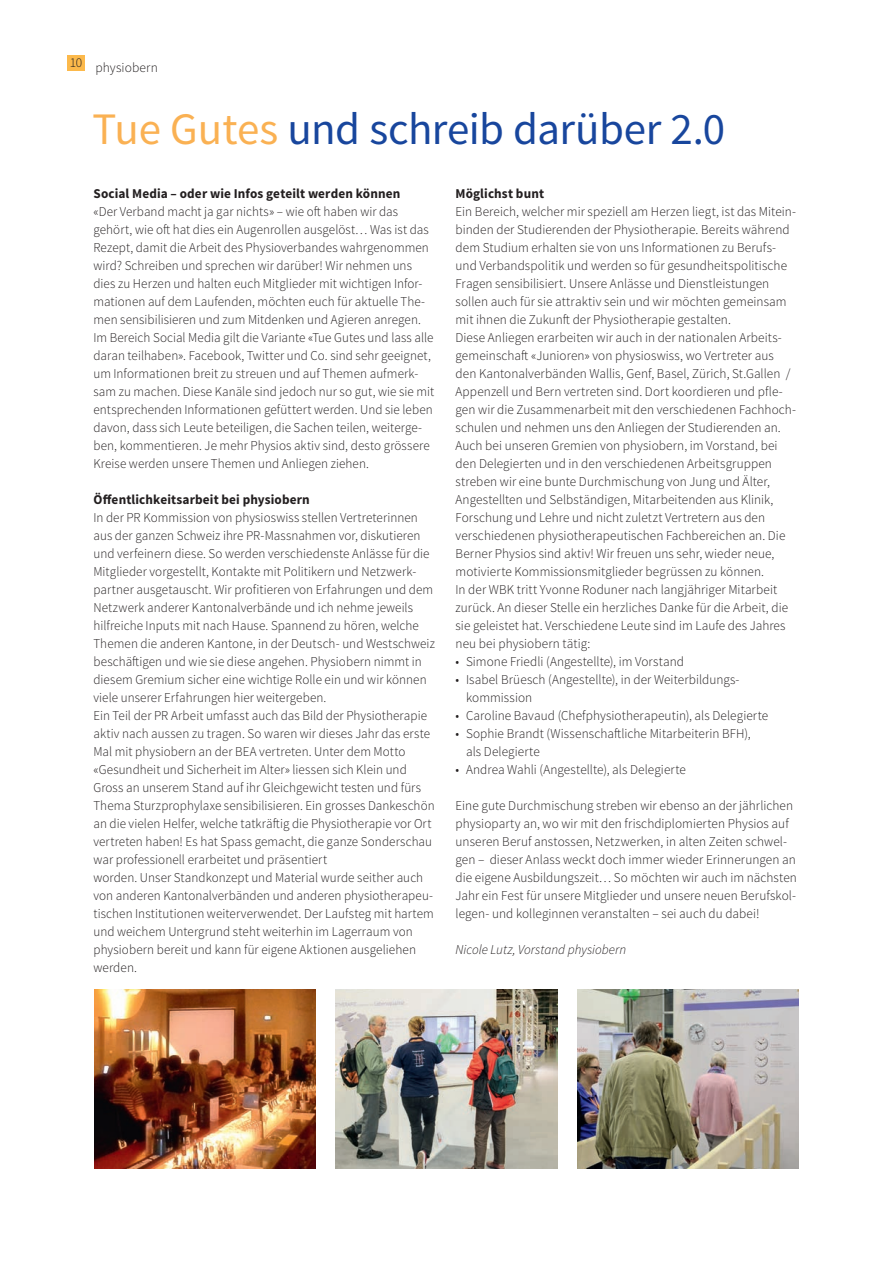
<style>
.page{position:relative;width:893px;height:1263px;background:#fff}
.page>*{position:absolute;margin:0;border:0;box-sizing:border-box;transform-origin:0 0}
.t1{font:45px "Source Sans Pro";letter-spacing:-.01em;color:#18469d}
.t2{font:300 13.5px/18px "Source Sans Pro";letter-spacing:.005em;color:#231f20}
.t3{font:700 13.5px "Source Sans Pro";letter-spacing:.01em;color:#231f20}
.t4{font:italic 300 13.5px "Source Sans Pro";color:#231f20}
.s1{color:#fab153}
</style>
<div class="page">
<img style="left:336px;top:989px;width:221px;height:180px">
<img style="left:95px;top:989px;width:221px;height:180px">
<img style="left:578px;top:989px;width:221px;height:180px">
<div style="left:68px;top:55px;width:17px;height:15px;background:#fcb94b"></div>
<p class="t2" style="left:70px;top:53px;width:14px">10</p>
<p class="t2" style="left:95px;top:59px;width:64px">physiobern</p>
<h1 class="t1" style="left:93px;top:101px;width:634px"><span class="s1">Tue Gutes</span> und schreib darüber 2.0</h1>
<p class="t3" style="left:93px;top:185px;width:308px">Social Media – oder wie Infos geteilt werden können</p>
<p class="t2" style="left:93px;top:203px;width:342px">«Der Verband macht ja gar nichts» – wie oft haben wir das gehört, wie oft hat dies ein Augenrollen ausgelöst… Was ist das Rezept, damit die Arbeit des Physioverbandes wahrgenommen wird? Schreiben und sprechen wir darüber! Wir nehmen uns dies zu Herzen und halten euch Mitglieder mit wichtigen Infor&shy;mationen auf dem Laufenden, möchten euch für aktuelle The&shy;men sensibilisieren und zum Mitdenken und Agieren anregen.<br>Im Bereich Social Media gilt die Variante «Tue Gutes und lass alle daran teilhaben». Facebook, Twitter und Co. sind sehr geeignet, um Informationen breit zu streuen und auf Themen aufmerk&shy;sam zu machen. Diese Kanäle sind jedoch nur so gut, wie sie mit entsprechenden Informationen gefüttert werden. Und sie leben davon, dass sich Leute beteiligen, die Sachen teilen, weiterge&shy;ben, kommentieren. Je mehr Physios aktiv sind, desto grössere Kreise werden unsere Themen und Anliegen ziehen.</p>
<p class="t3" style="left:93px;top:491px;width:218px">Öffentlichkeitsarbeit bei physiobern</p>
<p class="t2" style="left:93px;top:509px;width:343px">In der PR Kommission von physioswiss stellen Vertreterinnen aus der ganzen Schweiz ihre PR-Massnahmen vor, diskutieren und verfeinern diese. So werden verschiedenste Anlässe für die Mitglieder vorgestellt, Kontakte mit Politikern und Netzwerk&shy;partner ausgetauscht. Wir profitieren von Erfahrungen und dem Netzwerk anderer Kantonalverbände und ich nehme jeweils hilfreiche Inputs mit nach Hause. Spannend zu hören, welche Themen die anderen Kantone, in der Deutsch- und Westschweiz beschäftigen und wie sie diese angehen. Physiobern nimmt in diesem Gremium sicher eine wichtige Rolle ein und wir können viele unserer Erfahrungen hier weitergeben.<br>Ein Teil der PR Arbeit umfasst auch das Bild der Physiotherapie aktiv nach aussen zu tragen. So waren wir dieses Jahr das erste Mal mit physiobern an der BEA vertreten. Unter dem Motto «Gesundheit und Sicherheit im Alter» liessen sich Klein und Gross an unserem Stand auf ihr Gleichgewicht testen und fürs Thema Sturzprophylaxe sensibilisieren. Ein grosses Dankeschön an die vielen Helfer, welche tatkräftig die Physiotherapie vor Ort vertreten haben! Es hat Spass gemacht, die ganze Sonderschau war professionell erarbeitet und präsentiert<br>worden. Unser Standkonzept und Material wurde seither auch von anderen Kantonalverbänden und anderen physiotherapeu&shy;tischen Institutionen weiterverwendet. Der Laufsteg mit hartem und weichem Untergrund steht weiterhin im Lagerraum von physiobern bereit und kann für eigene Aktionen ausgeliehen werden.</p>
<p class="t3" style="left:456px;top:185px;width:90px">Möglichst bunt</p>
<p class="t2" style="left:456px;top:203px;width:342px">Ein Bereich, welcher mir speziell am Herzen liegt, ist das Mitein&shy;binden der Studierenden der Physiotherapie. Bereits während dem Studium erhalten sie von uns Informationen zu Berufs&shy;und Verbandspolitik und werden so für gesundheitspolitische Fragen sensibilisiert. Unsere Anlässe und Dienstleistungen sollen auch für sie attraktiv sein und wir möchten gemeinsam mit ihnen die Zukunft der Physiotherapie gestalten.<br>Diese Anliegen erarbeiten wir auch in der nationalen Arbeits&shy;gemeinschaft «Junioren» von physioswiss, wo Vertreter aus den Kantonalverbänden Wallis, Genf, Basel, Zürich, St.Gallen / Appenzell und Bern vertreten sind. Dort koordieren und pfle&shy;gen wir die Zusammenarbeit mit den verschiedenen Fachhoch&shy;schulen und nehmen uns den Anliegen der Studierenden an.<br>Auch bei unseren Gremien von physiobern, im Vorstand, bei den Delegierten und in den verschiedenen Arbeitsgruppen streben wir eine bunte Durchmischung von Jung und Älter, Angestellten und Selbständigen, Mitarbeitenden aus Klinik, Forschung und Lehre und nicht zuletzt Vertretern aus den verschiedenen physiotherapeutischen Fachbereichen an. Die Berner Physios sind aktiv! Wir freuen uns sehr, wieder neue, motivierte Kommissionsmitglieder begrüssen zu können.<br>In der WBK tritt Yvonne Roduner nach langjähriger Mitarbeit zurück. An dieser Stelle ein herzliches Danke für die Arbeit, die sie geleistet hat. Verschiedene Leute sind im Laufe des Jahres neu bei physiobern tätig:</p>
<p class="t2" style="left:456px;top:653px;width:230px">• Simone Friedli (Angestellte), im Vorstand</p>
<p class="t2" style="left:466px;top:671px;width:275px;text-indent:-11px">• Isabel Brüesch (Angestellte), in der Weiterbildungs&shy;kommission</p>
<p class="t2" style="left:456px;top:707px;width:314px">• Caroline Bavaud (Chefphysiotherapeutin), als Delegierte</p>
<p class="t2" style="left:466px;top:725px;width:286px;text-indent:-11px">• Sophie Brandt (Wissenschaftliche Mitarbeiterin BFH), als Delegierte</p>
<p class="t2" style="left:456px;top:761px;width:232px">• Andrea Wahli (Angestellte), als Delegierte</p>
<p class="t2" style="left:456px;top:797px;width:343px">Eine gute Durchmischung streben wir ebenso an der jährlichen physioparty an, wo wir mit den frischdiplomierten Physios auf unseren Beruf anstossen, Netzwerken, in alten Zeiten schwel&shy;gen – dieser Anlass weckt doch immer wieder Erinnerungen an die eigene Ausbildungszeit… So möchten wir auch im nächsten Jahr ein Fest für unsere Mitglieder und unsere neuen Berufskol&shy;legen- und kolleginnen veranstalten – sei auch du dabei!</p>
<p class="t4" style="left:456px;top:941px;width:172px">Nicole Lutz, Vorstand physiobern</p>
</div>
